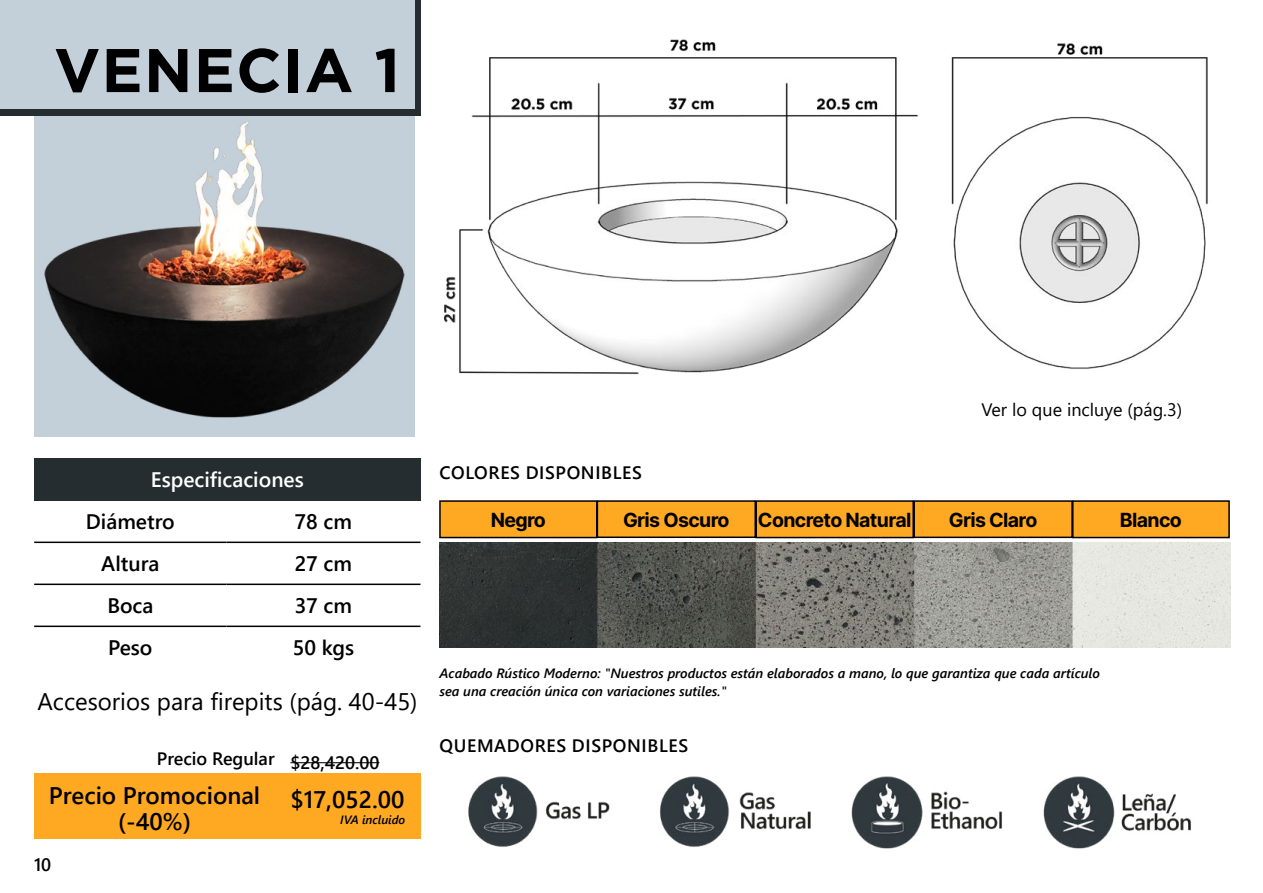
<style>
.page{position:relative;width:1263px;height:893px;background:#fff}
.page>*{position:absolute;margin:0;border:0;box-sizing:border-box;transform-origin:0 0}
.t1{font:700 61.5px "Gotham";letter-spacing:.02em;color:#000}
.t2{font:24px "Segoe UI";color:#000}
.t3{font:600 24px/25.5px "Segoe UI";color:#000;text-align:center}
.t4{font:600 21px "Segoe UI";color:#000}
.t5{font:600 21px "Segoe UI";color:#fff}
.t6{font:700 19.5px "Inter Tight";color:#000}
.t7{font:600 18px "Segoe UI";letter-spacing:.035em;color:#000}
.t8{font:18px "Segoe UI";color:#000}
.t9{font:600 18px "Segoe UI";color:#000}
.t10{font:italic 600 13.5px/18px "Segoe UI";color:#000}
.t11{font:italic 600 12px "Segoe UI";color:#000}
</style>
<div class="page">
<img style="left:34px;top:116px;width:380px;height:321px">
<svg style="left:0;top:0;width:420px;height:116px;background:#394246"></svg>
<div style="left:0;top:0;width:414px;height:108px;background:#c4d0d9"></div>
<img style="left:444px;top:39px;width:764px;height:336px">
<div style="left:34px;top:458px;width:386px;height:42px;background:#252d30"></div>
<hr style="left:34px;top:542px;width:193px;height:1px;background:#000">
<hr style="left:227px;top:542px;width:193px;height:1px;background:#000">
<hr style="left:34px;top:584px;width:193px;height:1px;background:#000">
<hr style="left:227px;top:584px;width:193px;height:1px;background:#000">
<hr style="left:34px;top:626px;width:193px;height:1px;background:#000">
<hr style="left:227px;top:626px;width:193px;height:1px;background:#000">
<img style="left:468px;top:776px;width:723px;height:73px">
<div style="left:440px;top:501px;width:157px;height:37px;background:#ffa922"></div>
<div style="left:439px;top:500px;width:158px;height:38px;border:2px solid #000"></div>
<div style="left:597px;top:501px;width:158px;height:36px;background:#ffa922"></div>
<div style="left:597px;top:500px;width:159px;height:38px;border:2px solid #000"></div>
<div style="left:756px;top:501px;width:157px;height:37px;background:#ffa922"></div>
<div style="left:755px;top:500px;width:159px;height:38px;border:2px solid #000"></div>
<div style="left:1073px;top:501px;width:156px;height:37px;background:#ffa922"></div>
<div style="left:1072px;top:500px;width:158px;height:38px;border:2px solid #000"></div>
<div style="left:914px;top:501px;width:158px;height:36px;background:#ffa922"></div>
<div style="left:913px;top:500px;width:160px;height:38px;border:2px solid #000"></div>
<img style="left:439px;top:542px;width:791px;height:105px">
<div style="left:34px;top:773px;width:386px;height:66px;background:#ffa922"></div>
<hr style="left:290px;top:762px;width:89px;height:1px;background:#000">
<h1 class="t1" style="left:54px;top:35px;width:347px">VENECIA 1</h1>
<h3 class="t5" style="left:151px;top:460px;width:154px">Especificaciones</h3>
<h3 class="t4" style="left:86px;top:502px;width:90px">Diámetro</h3>
<h3 class="t4" style="left:295px;top:502px;width:59px">78 cm</h3>
<h3 class="t4" style="left:101px;top:544px;width:60px">Altura</h3>
<h3 class="t4" style="left:295px;top:544px;width:59px">27 cm</h3>
<h3 class="t4" style="left:107px;top:586px;width:48px">Boca</h3>
<h3 class="t4" style="left:295px;top:586px;width:59px">37 cm</h3>
<h3 class="t4" style="left:108px;top:628px;width:46px">Peso</h3>
<h3 class="t4" style="left:293px;top:628px;width:63px">50 kgs</h3>
<h2 class="t2" style="left:37px;top:679px;width:382px">Accesorios para firepits (pág. 40-45)</h2>
<h3 class="t9" style="left:157px;top:742px;width:119px">Precio Regular</h3>
<h2 class="t3" style="left:49px;top:781px;width:213px">Precio Promocional (-40%)</h2>
<h3 class="t7" style="left:34px;top:847px;width:19px">10</h3>
<h3 class="t7" style="left:290px;top:745px;width:90px">$28,420.00</h3>
<h2 class="t3" style="left:290px;top:784px;width:115px">$17,052.00</h2>
<p class="t11" style="left:340px;top:808px;width:67px">IVA incluido</p>
<h3 class="t7" style="left:439px;top:456px;width:204px">COLORES DISPONIBLES</h3>
<h3 class="t8" style="left:981px;top:393px;width:202px">Ver lo que incluye (pág.3)</h3>
<h3 class="t6" style="left:491px;top:505px;width:56px">Negro</h3>
<h3 class="t6" style="left:623px;top:505px;width:107px">Gris Oscuro</h3>
<h3 class="t6" style="left:758px;top:505px;width:154px">Concreto Natural</h3>
<h3 class="t6" style="left:949px;top:505px;width:90px">Gris Claro</h3>
<h3 class="t6" style="left:1120px;top:505px;width:63px">Blanco</h3>
<p class="t10" style="left:440px;top:662px;width:662px">Acabado Rústico Moderno: "Nuestros productos están elaborados a mano, lo que garantiza que cada artículo sea una creación única con variaciones sutiles."</p>
<h3 class="t7" style="left:439px;top:729px;width:250px">QUEMADORES DISPONIBLES</h3>
</div>
